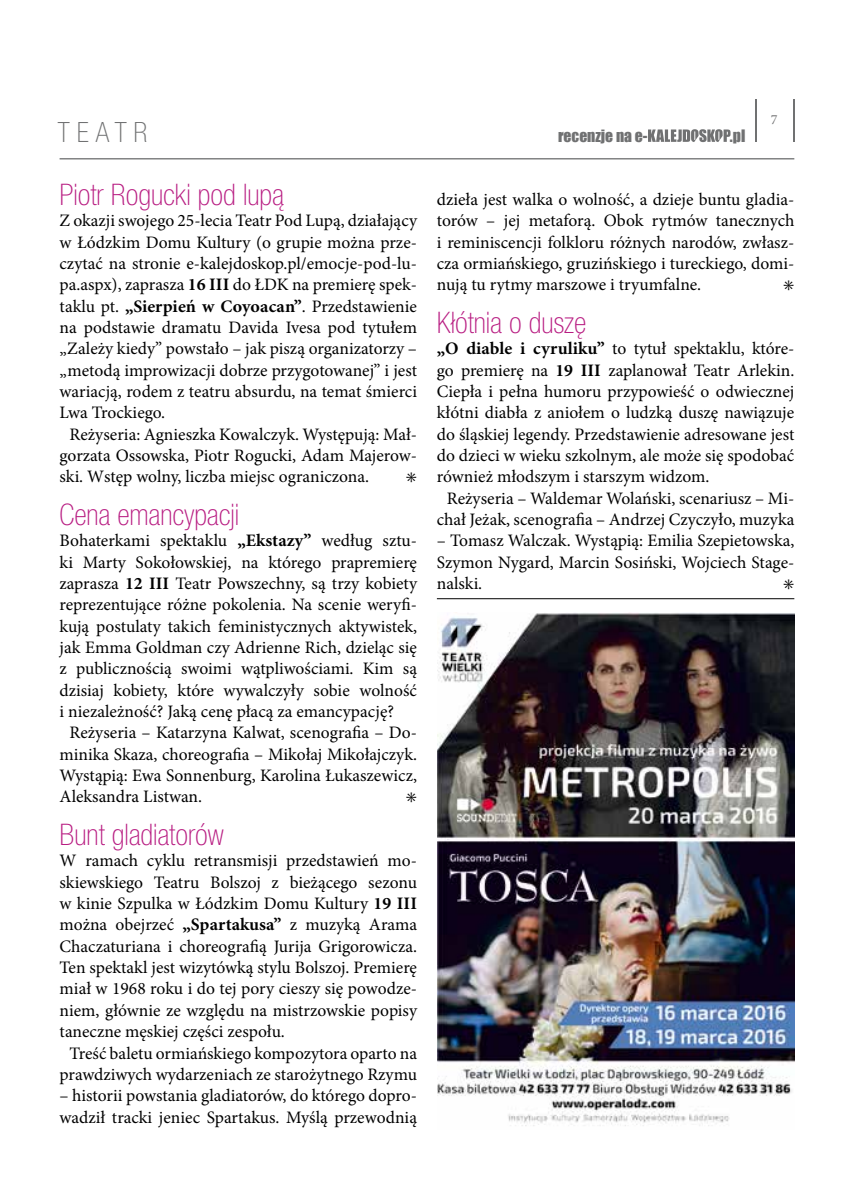
<style>
.page{position:relative;width:844px;height:1191px;background:#fff}
.page>*{position:absolute;margin:0;border:0;box-sizing:border-box;transform-origin:0 0}
.t1{font:100 condensed 29.75px "Helvetica Neue LT Pro";color:#b81d82}
.t2{font:100 condensed 28px "Helvetica Neue LT Pro";letter-spacing:.25em;color:#707172}
.t3{font:17.5px/21.3px "Minion Pro";color:#000;text-align:justify}
.t4{font:15.75px "Impact";color:#707172}
.t5{font:15.58px "Impact";color:#707172}
.t6{font:14px "Minion Pro";color:#707172}
.s1{font-size:15.75px}
.s2{font-weight:700}
</style>
<div class="page">
<hr style="left:754px;top:99px;width:2px;height:43px;background:#707172">
<hr style="left:792px;top:99px;width:2px;height:43px;background:#707172">
<hr style="left:60px;top:158px;width:734px;height:1px;background:#707172">
<svg style="left:648px;top:129px;width:82px;height:13px"></svg>
<img style="left:437px;top:612px;width:357px;height:514px">
<hr style="left:437px;top:598px;width:357px;height:1px;background:#000">
<h2 class="t2" style="left:58px;top:117px;width:91px">TEATR</h2>
<p class="t5" style="left:558px;top:124px;width:91px">recenzje na <span class="s1">e-</span></p>
<p class="t4" style="left:729px;top:123px;width:17px">.pl</p>
<p class="t6" style="left:770px;top:110px;width:8px">7</p>
<h1 class="t1" style="left:60px;top:178px;width:226px">Piotr Rogucki pod lupą</h1>
<p class="t3" style="left:60px;top:210px;width:359px">Z okazji swojego 25-lecia Teatr Pod Lupą, działający</p>
<p class="t3" style="left:60px;top:231px;width:359px">w Łódzkim Domu Kultury (o grupie można prze-</p>
<p class="t3" style="left:60px;top:253px;width:359px">czytać na stronie e-kalejdoskop.pl/emocje-pod-lu-</p>
<p class="t3" style="left:60px;top:274px;width:359px">pa.aspx), zaprasza <span class="s2">16 III</span> do ŁDK na premierę spek-</p>
<p class="t3" style="left:60px;top:295px;width:359px">taklu pt. <span class="s2">„Sierpień w Coyoacan”</span>. Przedstawienie</p>
<p class="t3" style="left:60px;top:317px;width:359px">na podstawie dramatu Davida Ivesa pod tytułem</p>
<p class="t3" style="left:60px;top:338px;width:359px">„Zależy kiedy” powstało – jak piszą organizatorzy –</p>
<p class="t3" style="left:60px;top:359px;width:359px">„metodą improwizacji dobrze przygotowanej” i jest</p>
<p class="t3" style="left:60px;top:381px;width:359px">wariacją, rodem z teatru absurdu, na temat śmierci</p>
<p class="t3" style="left:60px;top:402px;width:107px">Lwa Trockiego.</p>
<p class="t3" style="left:69px;top:423px;width:349px">Reżyseria: Agnieszka Kowalczyk. Występują: Mał-</p>
<p class="t3" style="left:60px;top:445px;width:359px">gorzata Ossowska, Piotr Rogucki, Adam Majerow-</p>
<p class="t3" style="left:60px;top:466px;width:311px">ski. Wstęp wolny, liczba miejsc ograniczona.</p>
<p class="t3" style="left:405px;top:466px;width:13px">✳</p>
<h1 class="t1" style="left:60px;top:498px;width:181px">Cena emancypacji</h1>
<p class="t3" style="left:60px;top:530px;width:359px">Bohaterkami spektaklu <span class="s2">„Ekstazy”</span> według sztu-</p>
<p class="t3" style="left:60px;top:551px;width:359px">ki Marty Sokołowskiej, na którego prapremierę</p>
<p class="t3" style="left:60px;top:573px;width:359px">zaprasza <span class="s2">12 III</span> Teatr Powszechny, są trzy kobiety</p>
<p class="t3" style="left:60px;top:594px;width:359px">reprezentujące różne pokolenia. Na scenie weryfi-</p>
<p class="t3" style="left:60px;top:615px;width:359px">kują postulaty takich feministycznych aktywistek,</p>
<p class="t3" style="left:60px;top:637px;width:359px">jak Emma Goldman czy Adrienne Rich, dzieląc się</p>
<p class="t3" style="left:60px;top:658px;width:359px">z publicznością swoimi wątpliwościami. Kim są</p>
<p class="t3" style="left:60px;top:679px;width:359px">dzisiaj kobiety, które wywalczyły sobie wolność</p>
<p class="t3" style="left:60px;top:701px;width:336px">i niezależność? Jaką cenę płacą za emancypację?</p>
<p class="t3" style="left:69px;top:722px;width:349px">Reżyseria – Katarzyna Kalwat, scenografia – Do-</p>
<p class="t3" style="left:60px;top:743px;width:359px">minika Skaza, choreografia – Mikołaj Mikołajczyk.</p>
<p class="t3" style="left:60px;top:765px;width:359px">Wystąpią: Ewa Sonnenburg, Karolina Łukaszewicz,</p>
<p class="t3" style="left:60px;top:786px;width:144px">Aleksandra Listwan.</p>
<p class="t3" style="left:405px;top:786px;width:13px">✳</p>
<h1 class="t1" style="left:60px;top:818px;width:166px">Bunt gladiatorów</h1>
<p class="t3" style="left:60px;top:850px;width:359px">W ramach cyklu retransmisji przedstawień mo-</p>
<p class="t3" style="left:60px;top:871px;width:359px">skiewskiego Teatru Bolszoj z bieżącego sezonu</p>
<p class="t3" style="left:60px;top:893px;width:359px">w kinie Szpulka w Łódzkim Domu Kultury <span class="s2">19 III</span></p>
<p class="t3" style="left:60px;top:914px;width:359px">można obejrzeć <span class="s2">„Spartakusa”</span> z muzyką Arama</p>
<p class="t3" style="left:60px;top:935px;width:359px">Chaczaturiana i choreografią Jurija Grigorowicza.</p>
<p class="t3" style="left:60px;top:957px;width:359px">Ten spektakl jest wizytówką stylu Bolszoj. Premierę</p>
<p class="t3" style="left:60px;top:978px;width:359px">miał w 1968 roku i do tej pory cieszy się powodze-</p>
<p class="t3" style="left:60px;top:999px;width:359px">niem, głównie ze względu na mistrzowskie popisy</p>
<p class="t3" style="left:60px;top:1021px;width:227px">taneczne męskiej części zespołu.</p>
<p class="t3" style="left:69px;top:1042px;width:349px">Treść baletu ormiańskiego kompozytora oparto na</p>
<p class="t3" style="left:60px;top:1063px;width:359px">prawdziwych wydarzeniach ze starożytnego Rzymu</p>
<p class="t3" style="left:60px;top:1085px;width:359px">– historii powstania gladiatorów, do którego dopro&shy;wadził tracki jeniec Spartakus. Myślą przewodnią</p>
<p class="t3" style="left:437px;top:189px;width:359px">dzieła jest walka o wolność, a dzieje buntu gladia&shy;torów – jej metaforą. Obok rytmów tanecznych i reminiscencji folkloru różnych narodów, zwłasz&shy;cza ormiańskiego, gruzińskiego i tureckiego, domi&shy;nują tu rytmy marszowe i tryumfalne.</p>
<p class="t3" style="left:782px;top:274px;width:13px">✳</p>
<h1 class="t1" style="left:437px;top:306px;width:151px">Kłótnia o duszę</h1>
<p class="t3" style="left:437px;top:338px;width:359px"><span class="s2">„O diable i cyruliku”</span> to tytuł spektaklu, które-</p>
<p class="t3" style="left:437px;top:359px;width:359px">go premierę na <span class="s2">19 III</span> zaplanował Teatr Arlekin.</p>
<p class="t3" style="left:437px;top:381px;width:359px">Ciepła i pełna humoru przypowieść o odwiecznej</p>
<p class="t3" style="left:437px;top:402px;width:359px">kłótni diabła z aniołem o ludzką duszę nawiązuje</p>
<p class="t3" style="left:437px;top:423px;width:359px">do śląskiej legendy. Przedstawienie adresowane jest</p>
<p class="t3" style="left:437px;top:445px;width:359px">do dzieci w wieku szkolnym, ale może się spodobać</p>
<p class="t3" style="left:437px;top:466px;width:274px">również młodszym i starszym widzom.</p>
<p class="t3" style="left:446px;top:487px;width:349px">Reżyseria – Waldemar Wolański, scenariusz – Mi-</p>
<p class="t3" style="left:437px;top:509px;width:359px">chał Jeżak, scenografia – Andrzej Czyczyło, muzyka</p>
<p class="t3" style="left:437px;top:530px;width:359px">– Tomasz Walczak. Wystąpią: Emilia Szepietowska, Szymon Nygard, Marcin Sosiński, Wojciech Stage&shy;nalski.</p>
<p class="t3" style="left:782px;top:573px;width:13px">✳</p>
</div>
